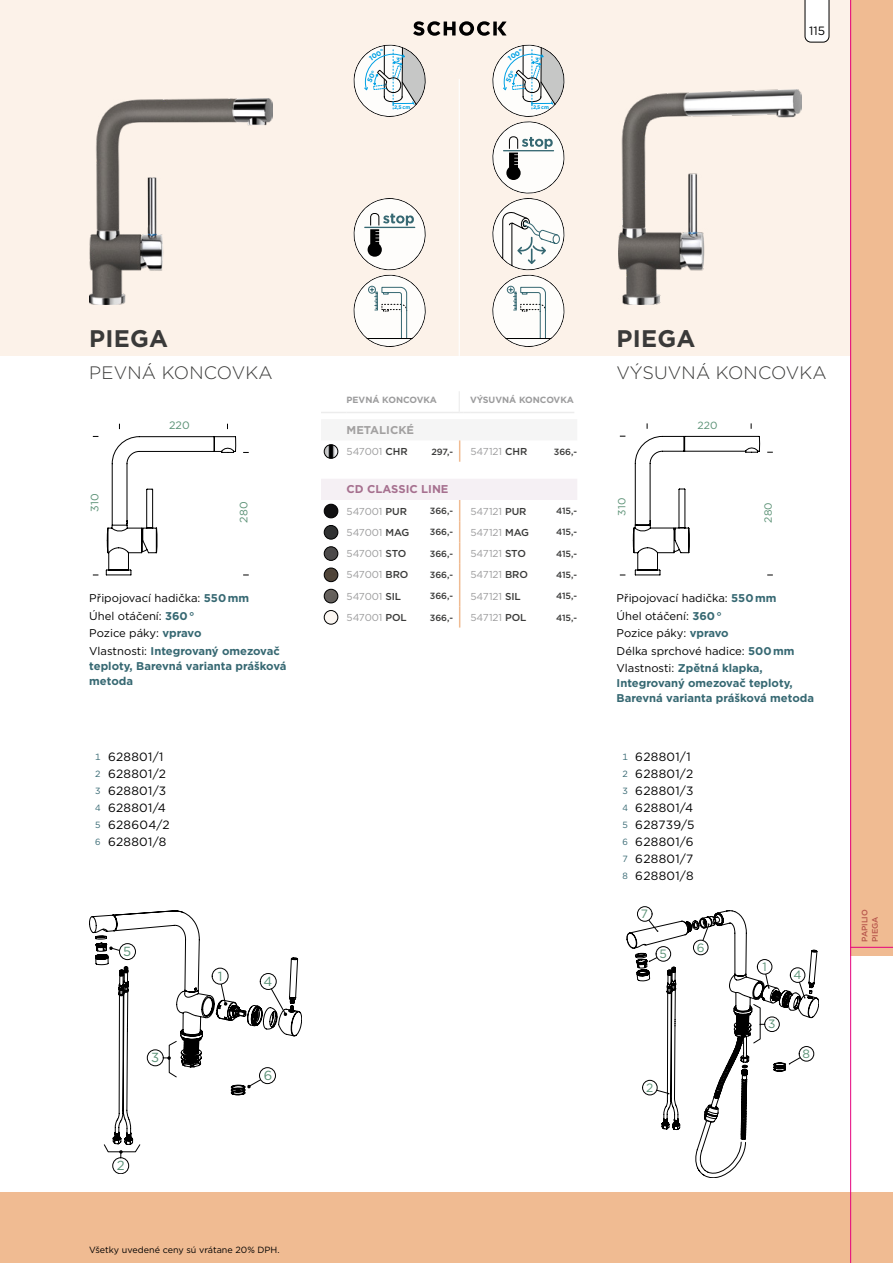
<style>
.page{position:relative;width:893px;height:1263px;background:#fff}
.page>*{position:absolute;margin:0;border:0;box-sizing:border-box;transform-origin:0 0}
.t1{font:700 24px "Gotham";letter-spacing:.01em;color:#3a3a39}
.t2{font:300 18px "Gotham";letter-spacing:.01em;color:#3a3a39}
.t3{font:13.2px "Gotham";color:#588f74}
.t4{font:12px/17px "Gotham";letter-spacing:.025em;color:#000}
.t5{font:12px "Gotham";color:#599074}
.t6{font:11.25px/17.5px "Gotham";color:#000}
.t7{font:700 11.25px/15px "Gotham";color:#366872}
.t8{font:700 11.25px "Gotham";color:#a6708f}
.t9{font:700 11.25px "Gotham";color:#a2a0a0}
.t10{font:10.8px "Gotham";color:#599074}
.t11{font:10.35px "Gotham";color:#599074}
.t12{font:10.05px "Gotham";letter-spacing:-.005em;color:#9c9c9d}
.t13{font:500 9px "Gotham";color:#3a3a39}
.t14{font:9px "Gotham";color:#000}
.t15{font:700 9px "Gotham";color:#9c9c9d}
.t16{font:500 7.95px/10.5px "Gotham";letter-spacing:-.01em;color:#b7564c}
.t17{font:700 6.9px "Gotham";color:#00a0e4}
.t18{font:700 6.15px "Gotham";color:#00a0e4}
.t19{font:700 5.1px "Gotham";color:#00a0e4}
.s1{font-weight:700;color:#366872}
.s2{font-size:9px;color:#366872}
.s3{font-weight:500;color:#3a3a39}
</style>
<div class="page">
<div style="left:0;top:1192px;width:893px;height:71px;background:#f0bb92"></div>
<div style="left:0;top:0;width:893px;height:356px;background:#fcf2e9"></div>
<hr style="left:459px;top:79px;width:1px;height:277px;background:#fff">
<svg style="left:413px;top:21px;width:93px;height:15px"></svg>
<svg style="left:353px;top:198px;width:73px;height:149px"></svg>
<img style="left:89px;top:98px;width:183px;height:206px">
<svg style="left:106px;top:436px;width:131px;height:139px"></svg>
<div style="left:112px;top:1157px;width:17px;height:17px;border:1px solid #000;border-radius:50%"></div>
<svg style="left:89px;top:910px;width:213px;height:248px"></svg>
<img style="left:618px;top:90px;width:183px;height:214px">
<svg style="left:633px;top:435px;width:127px;height:140px"></svg>
<div style="left:637px;top:906px;width:15px;height:15px;border:1px solid #000;border-radius:50%"></div>
<svg style="left:627px;top:910px;width:192px;height:268px"></svg>
<svg style="left:321px;top:412px;width:26px;height:1px"></svg>
<hr style="left:347px;top:412px;width:106px;height:1px;background:#ececec">
<hr style="left:470px;top:412px;width:104px;height:1px;background:#ececec">
<svg style="left:453px;top:391px;width:17px;height:22px"></svg>
<svg style="left:323px;top:440px;width:138px;height:22px"></svg>
<img style="left:324px;top:445px;width:14px;height:13px;border-radius:7px">
<div style="left:324px;top:444px;width:14px;height:14px;border:1px solid #000;border-radius:50%"></div>
<svg style="left:321px;top:479px;width:256px;height:148px"></svg>
<img style="left:324px;top:504px;width:14px;height:14px;border-radius:7px">
<div style="left:324px;top:504px;width:14px;height:14px;border:1px solid #000;border-radius:50%"></div>
<img style="left:324px;top:525px;width:14px;height:14px;border-radius:7px">
<div style="left:324px;top:525px;width:14px;height:14px;border:1px solid #000;border-radius:50%"></div>
<img style="left:324px;top:547px;width:14px;height:13px;border-radius:7px">
<div style="left:324px;top:546px;width:14px;height:15px;border:1px solid #000;border-radius:50%"></div>
<img style="left:324px;top:568px;width:14px;height:14px;border-radius:7px">
<div style="left:324px;top:568px;width:14px;height:14px;border:1px solid #000;border-radius:50%"></div>
<img style="left:324px;top:589px;width:14px;height:14px;border-radius:7px">
<div style="left:324px;top:589px;width:14px;height:14px;border:1px solid #000;border-radius:50%"></div>
<img style="left:324px;top:610px;width:14px;height:14px;border-radius:7px">
<div style="left:324px;top:610px;width:14px;height:14px;border:1px solid #000;border-radius:50%"></div>
<svg style="left:805px;top:0;width:24px;height:42px"></svg>
<div style="left:850px;top:0;width:43px;height:956px;background:#f0bb92"></div>
<hr style="left:850px;top:947px;width:43px;height:1px;background:#e5007d">
<hr style="left:850px;top:0;width:1px;height:1263px;background:#e5007d">
<svg style="left:354px;top:45px;width:72px;height:72px"></svg>
<svg style="left:492px;top:45px;width:73px;height:302px"></svg>
<p class="t17" style="left:367px;top:55px;width:18px;rotate:-31deg">100°</p>
<p class="t18" style="left:396px;top:56px;width:8px">3°</p>
<p class="t19" style="left:394px;top:104px;width:18px">2,5 cm</p>
<p class="t17" style="left:506px;top:55px;width:18px;rotate:-31deg">100°</p>
<p class="t18" style="left:535px;top:56px;width:8px">3°</p>
<p class="t19" style="left:533px;top:104px;width:18px">2,5 cm</p>
<p class="t4" style="left:809px;top:22px;width:17px">115</p>
<h1 class="t1" style="left:89px;top:323px;width:80px">PIEGA</h1>
<h2 class="t2" style="left:89px;top:361px;width:185px">PEVNÁ KONCOVKA</h2>
<p class="t10" style="left:88px;top:512px;width:20px;rotate:-90deg">310</p>
<p class="t10" style="left:169px;top:418px;width:22px">220</p>
<p class="t10" style="left:237px;top:522px;width:22px;rotate:-90deg">280</p>
<p class="t6" style="left:89px;top:589px;width:192px">Připojovací hadička: <span class="s1">550 mm<br></span>Úhel otáčení: <span class="s1">360 °<br></span>Pozice páky: <span class="s1">vpravo<br></span>Vlastnosti: <span class="s1">Integrovaný omezovač</span></p>
<p class="t7" style="left:89px;top:658px;width:199px">teploty, Barevná varianta prášková metoda</p>
<p class="t4" style="left:95px;top:748px;width:76px"><span class="s2">1</span> 628801/1<br><span class="s2">2</span> 628801/2<br><span class="s2">3</span> 628801/3<br><span class="s2">4</span> 628801/4<br><span class="s2">5</span> 628604/2<br><span class="s2">6</span> 628801/8</p>
<p class="t3" style="left:123px;top:943px;width:10px">5</p>
<p class="t3" style="left:151px;top:1049px;width:10px">3</p>
<p class="t3" style="left:117px;top:1156px;width:9px">2</p>
<p class="t3" style="left:218px;top:968px;width:6px">1</p>
<p class="t3" style="left:264px;top:973px;width:10px">4</p>
<p class="t3" style="left:264px;top:1067px;width:10px">6</p>
<p class="t14" style="left:89px;top:1244px;width:192px">Všetky uvedené ceny sú vrátane 20% DPH.</p>
<p class="t15" style="left:347px;top:394px;width:92px">PEVNÁ KONCOVKA</p>
<p class="t15" style="left:470px;top:394px;width:105px">VÝSUVNÁ KONCOVKA</p>
<p class="t9" style="left:347px;top:422px;width:69px">METALICKÉ</p>
<p class="t12" style="left:347px;top:445px;width:63px">547001 <span class="s3">CHR</span></p>
<p class="t13" style="left:431px;top:446px;width:23px">297,-</p>
<p class="t12" style="left:471px;top:445px;width:58px">547121 <span class="s3">CHR</span></p>
<p class="t13" style="left:554px;top:446px;width:25px">366,-</p>
<p class="t8" style="left:347px;top:482px;width:103px">CD CLASSIC LINE</p>
<p class="t12" style="left:347px;top:505px;width:62px">547001 <span class="s3">PUR</span></p>
<p class="t13" style="left:430px;top:505px;width:25px">366,-</p>
<p class="t12" style="left:471px;top:505px;width:57px">547121 <span class="s3">PUR</span></p>
<p class="t13" style="left:556px;top:505px;width:23px">415,-</p>
<p class="t12" style="left:347px;top:526px;width:64px">547001 <span class="s3">MAG</span></p>
<p class="t13" style="left:430px;top:526px;width:25px">366,-</p>
<p class="t12" style="left:471px;top:526px;width:60px">547121 <span class="s3">MAG</span></p>
<p class="t13" style="left:556px;top:526px;width:23px">415,-</p>
<p class="t12" style="left:347px;top:547px;width:61px">547001 <span class="s3">STO</span></p>
<p class="t13" style="left:430px;top:548px;width:25px">366,-</p>
<p class="t12" style="left:471px;top:547px;width:57px">547121 <span class="s3">STO</span></p>
<p class="t13" style="left:556px;top:548px;width:23px">415,-</p>
<p class="t12" style="left:347px;top:568px;width:63px">547001 <span class="s3">BRO</span></p>
<p class="t13" style="left:430px;top:569px;width:25px">366,-</p>
<p class="t12" style="left:471px;top:568px;width:59px">547121 <span class="s3">BRO</span></p>
<p class="t13" style="left:556px;top:569px;width:23px">415,-</p>
<p class="t12" style="left:347px;top:590px;width:56px">547001 <span class="s3">SIL</span></p>
<p class="t13" style="left:430px;top:590px;width:25px">366,-</p>
<p class="t12" style="left:471px;top:590px;width:52px">547121 <span class="s3">SIL</span></p>
<p class="t13" style="left:556px;top:590px;width:23px">415,-</p>
<p class="t12" style="left:347px;top:611px;width:62px">547001 <span class="s3">POL</span></p>
<p class="t13" style="left:430px;top:611px;width:25px">366,-</p>
<p class="t12" style="left:471px;top:611px;width:57px">547121 <span class="s3">POL</span></p>
<p class="t13" style="left:556px;top:611px;width:23px">415,-</p>
<h1 class="t1" style="left:617px;top:323px;width:80px">PIEGA</h1>
<h2 class="t2" style="left:617px;top:361px;width:212px">VÝSUVNÁ KONCOVKA</h2>
<p class="t11" style="left:615px;top:515px;width:19px;rotate:-90deg">310</p>
<p class="t11" style="left:698px;top:418px;width:21px">220</p>
<p class="t11" style="left:761px;top:522px;width:22px;rotate:-90deg">280</p>
<p class="t6" style="left:617px;top:589px;width:179px">Připojovací hadička: <span class="s1">550 mm<br></span>Úhel otáčení: <span class="s1">360 °<br></span>Pozice páky: <span class="s1">vpravo<br></span>Délka sprchové hadice: <span class="s1">500 mm<br></span>Vlastnosti: <span class="s1">Zpětná klapka,</span></p>
<p class="t7" style="left:617px;top:676px;width:199px">Integrovaný omezovač teploty,<br>Barevná varianta prášková metoda</p>
<p class="t4" style="left:622px;top:748px;width:74px"><span class="s2">1</span> 628801/1<br><span class="s2">2</span> 628801/2<br><span class="s2">3</span> 628801/3<br><span class="s2">4</span> 628801/4<br><span class="s2">5</span> 628739/5<br><span class="s2">6</span> 628801/6<br><span class="s2">7</span> 628801/7<br><span class="s2">8</span> 628801/8</p>
<p class="t5" style="left:641px;top:906px;width:9px">7</p>
<p class="t5" style="left:660px;top:946px;width:9px">5</p>
<p class="t5" style="left:697px;top:940px;width:9px">6</p>
<p class="t5" style="left:646px;top:1080px;width:9px">2</p>
<p class="t5" style="left:762px;top:959px;width:6px">1</p>
<p class="t5" style="left:768px;top:1016px;width:9px">3</p>
<p class="t5" style="left:793px;top:967px;width:10px">4</p>
<p class="t5" style="left:803px;top:1046px;width:9px">8</p>
<p class="t16" style="left:859px;top:942px;width:34px;rotate:-90deg">PAPILIO<br>PIEGA</p>
</div>
